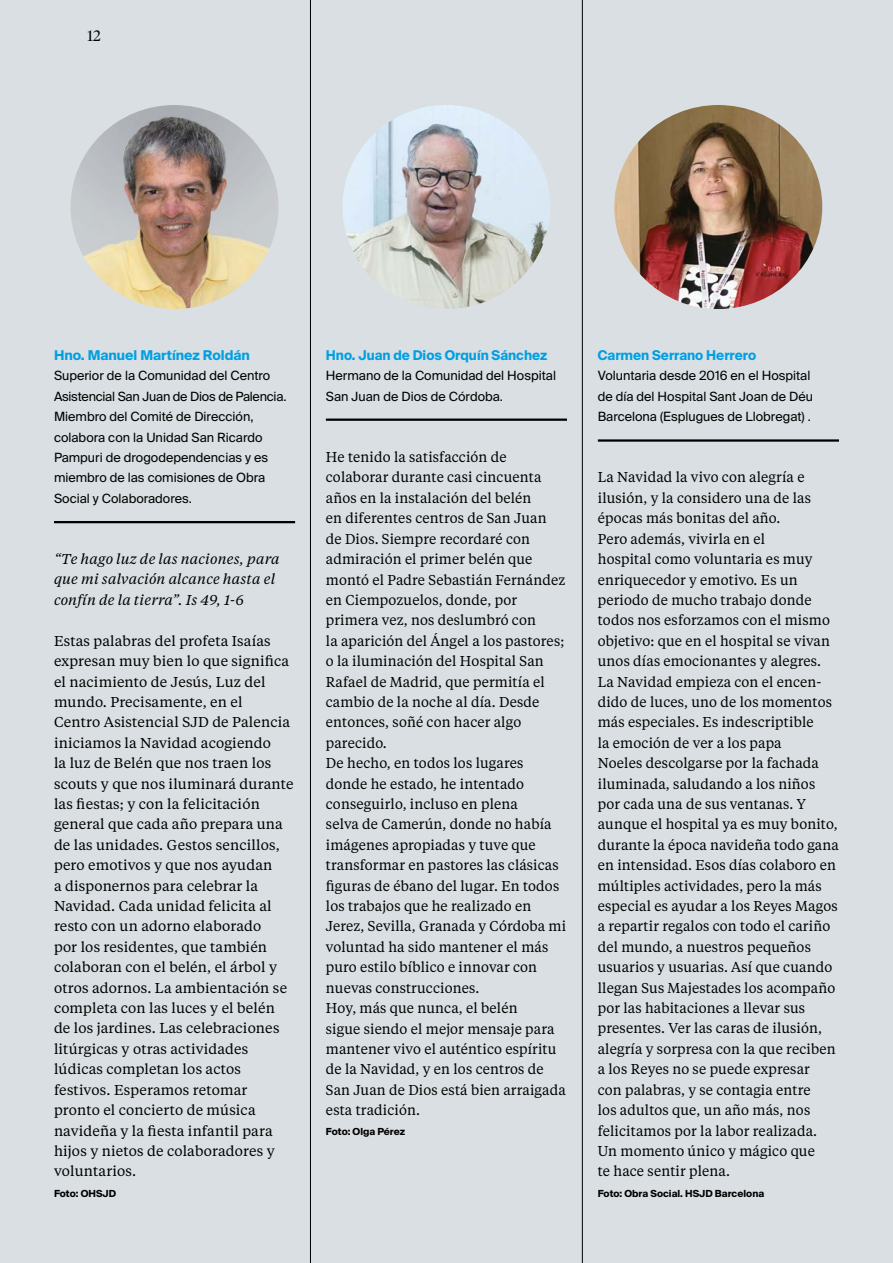
<style>
.page{position:relative;width:893px;height:1263px;background:#d9dfe2}
.page>*{position:absolute;margin:0;border:0;box-sizing:border-box;transform-origin:0 0}
.t1{font:300 15px "Tiempos Headline";color:#000}
.Base_texto{font:14.25px/20.4px "Tiempos Text";letter-spacing:.01em;color:#000}
.Base_texto-2{font:italic 14.25px/20.4px "Tiempos Text";letter-spacing:.01em;color:#000}
.t2{font:700 13.5px "Suisse Intl";color:#009fe3}
.t3{font:12.75px/20.4px "Suisse Intl";color:#000}
.Base_texto-3{font:700 9.75px "Suisse Intl";color:#000}
</style>
<div class="page">
<img style="left:71px;top:105px;width:207px;height:204px">
<img style="left:342px;top:105px;width:208px;height:204px">
<img style="left:614px;top:105px;width:208px;height:204px">
<hr style="left:310px;top:0;width:1px;height:1263px;background:#000">
<hr style="left:582px;top:0;width:1px;height:1263px;background:#000">
<hr style="left:54px;top:521px;width:241px;height:2px;background:#000">
<hr style="left:326px;top:419px;width:241px;height:2px;background:#000">
<hr style="left:598px;top:439px;width:241px;height:3px;background:#000">
<p class="t1" style="left:88px;top:25px;width:15px">12</p>
<p class="t2" style="left:54px;top:347px;width:197px">Hno. Manuel Martínez Roldán</p>
<p class="t3" style="left:54px;top:366px;width:234px">Superior de la Comunidad del Centro Asistencial San Juan de Dios de Palencia.<br>Miembro del Comité de Dirección, colabora con la Unidad San Ricardo Pampuri de drogodependencias y es miembro de las comisiones de Obra Social y Colaboradores.</p>
<p class="Base_texto-2" style="left:54px;top:548px;width:227px">“Te hago luz de las naciones, para que mi salvación alcance hasta el confín de la tierra”. Is 49, 1-6</p>
<p class="Base_texto" style="left:54px;top:630px;width:241px">Estas palabras del profeta Isaías expresan muy bien lo que significa el nacimiento de Jesús, Luz del mundo. Precisamente, en el<br>Centro Asistencial SJD de Palencia iniciamos la Navidad acogiendo<br>la luz de Belén que nos traen los scouts y que nos iluminará durante las fiestas; y con la felicitación general que cada año prepara una de las unidades. Gestos sencillos, pero emotivos y que nos ayudan<br>a disponernos para celebrar la<br>Navidad. Cada unidad felicita al resto con un adorno elaborado<br>por los residentes, que también colaboran con el belén, el árbol y otros adornos. La ambientación se completa con las luces y el belén de los jardines. Las celebraciones litúrgicas y otras actividades lúdicas completan los actos festivos. Esperamos retomar pronto el concierto de música navideña y la fiesta infantil para hijos y nietos de colaboradores y voluntarios.</p>
<p class="Base_texto-3" style="left:54px;top:1187px;width:64px">Foto: OHSJD</p>
<p class="t2" style="left:326px;top:347px;width:223px">Hno. Juan de Dios Orquín Sánchez</p>
<p class="t3" style="left:326px;top:366px;width:232px">Hermano de la Comunidad del Hospital<br>San Juan de Dios de Córdoba.</p>
<p class="Base_texto" style="left:326px;top:446px;width:241px">He tenido la satisfacción de colaborar durante casi cincuenta años en la instalación del belén<br>en diferentes centros de San Juan de Dios. Siempre recordaré con admiración el primer belén que montó el Padre Sebastián Fernández en Ciempozuelos, donde, por primera vez, nos deslumbró con<br>la aparición del Ángel a los pastores; o la iluminación del Hospital San<br>Rafael de Madrid, que permitía el cambio de la noche al día. Desde entonces, soñé con hacer algo parecido.</p>
<p class="Base_texto" style="left:326px;top:752px;width:242px">De hecho, en todos los lugares donde he estado, he intentado conseguirlo, incluso en plena<br>selva de Camerún, donde no había imágenes apropiadas y tuve que transformar en pastores las clásicas figuras de ébano del lugar. En todos los trabajos que he realizado en<br>Jerez, Sevilla, Granada y Córdoba mi voluntad ha sido mantener el más puro estilo bíblico e innovar con nuevas construcciones.</p>
<p class="Base_texto" style="left:326px;top:997px;width:241px">Hoy, más que nunca, el belén<br>sigue siendo el mejor mensaje para mantener vivo el auténtico espíritu de la Navidad, y en los centros de<br>San Juan de Dios está bien arraigada esta tradición.</p>
<p class="Base_texto-3" style="left:326px;top:1126px;width:81px">Foto: Olga Pérez</p>
<p class="t2" style="left:598px;top:347px;width:160px">Carmen Serrano Herrero</p>
<p class="t3" style="left:598px;top:366px;width:217px">Voluntaria desde 2016 en el Hospital de día del Hospital Sant Joan de Déu<br>Barcelona (Esplugues de Llobregat) .</p>
<p class="Base_texto" style="left:598px;top:467px;width:215px">La Navidad la vivo con alegría e ilusión, y la considero una de las épocas más bonitas del año.</p>
<p class="Base_texto" style="left:598px;top:528px;width:234px">Pero además, vivirla en el<br>hospital como voluntaria es muy enriquecedor y emotivo. Es un periodo de mucho trabajo donde todos nos esforzamos con el mismo objetivo: que en el hospital se vivan unos días emocionantes y alegres.</p>
<p class="Base_texto" style="left:598px;top:671px;width:243px">La Navidad empieza con el encen&shy;dido de luces, uno de los momentos más especiales. Es indescriptible<br>la emoción de ver a los papa<br>Noeles descolgarse por la fachada iluminada, saludando a los niños por cada una de sus ventanas. Y aunque el hospital ya es muy bonito, durante la época navideña todo gana en intensidad. Esos días colaboro en múltiples actividades, pero la más especial es ayudar a los Reyes Magos a repartir regalos con todo el cariño del mundo, a nuestros pequeños usuarios y usuarias. Así que cuando llegan Sus Majestades los acompaño por las habitaciones a llevar sus presentes. Ver las caras de ilusión, alegría y sorpresa con la que reciben a los Reyes no se puede expresar<br>con palabras, y se contagia entre<br>los adultos que, un año más, nos felicitamos por la labor realizada.<br>Un momento único y mágico que<br>te hace sentir plena.</p>
<p class="Base_texto-3" style="left:598px;top:1187px;width:168px">Foto: Obra Social. HSJD Barcelona</p>
</div>
